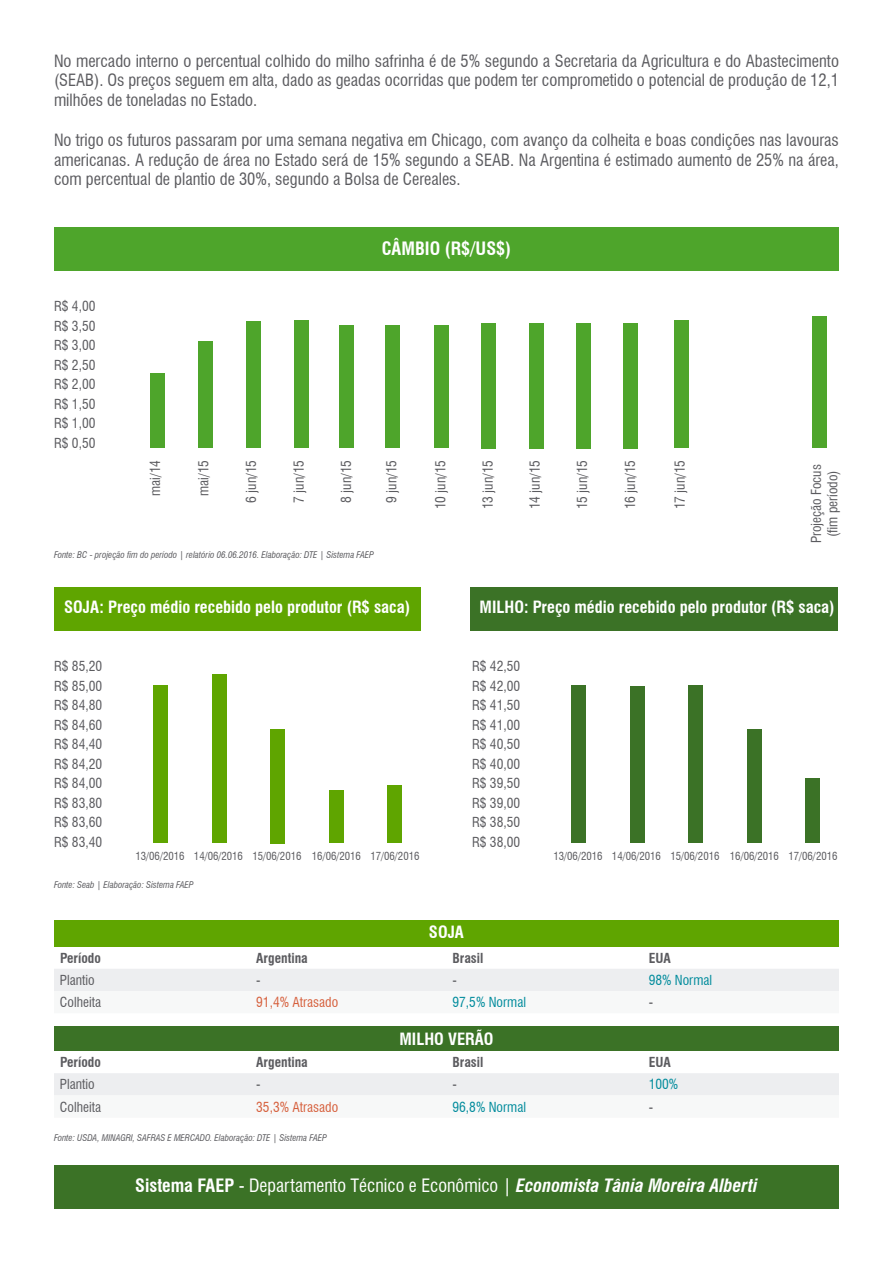
<style>
.page{position:relative;width:893px;height:1263px;background:#fff}
.page>*{position:absolute;margin:0;border:0;box-sizing:border-box;transform-origin:0 0}
.t1{font:condensed 18px "Swiss 721 BT";color:#fff}
.t2{font:700 condensed 18px "Swiss 721 BT";color:#fff}
.t3{font:condensed 16.5px/19.8px "Swiss 721 BT";color:#5b5b5f;text-align:justify}
.t4{font:700 condensed 16.5px "Swiss 721 BT";color:#fff}
.t5{font:condensed 13.5px/19.5px "Swiss 721 BT";color:#5b5b5f;text-align:justify}
.t6{font:700 condensed 13.5px "Swiss 721 BT";color:#5b5b5f}
.t7{font:condensed 13.5px "Swiss 721 BT";color:#008b9c}
.t8{font:condensed 13.5px "Swiss 721 BT";color:#d65f3c}
.t9{font:condensed 10.8px "Swiss 721 BT";color:#5b5b5f}
.t10{font:italic condensed 9px "Swiss 721 BT";color:#5b5b5f}
.s1{font-weight:700}
.s2{font-weight:700;font-style:italic}
</style>
<div class="page">
<div style="left:54px;top:227px;width:785px;height:44px;background:#4ea52b"></div>
<div style="left:54px;top:587px;width:366px;height:43px;background:#5fa500"></div>
<div style="left:470px;top:587px;width:368px;height:43px;background:#3b7226"></div>
<div style="left:54px;top:1165px;width:785px;height:44px;background:#3b7226"></div>
<div style="left:150px;top:372px;width:15px;height:75px;background:#4ea52b"></div>
<div style="left:153px;top:686px;width:14px;height:157px;background:#5fa500"></div>
<div style="left:571px;top:686px;width:14px;height:157px;background:#3b7226"></div>
<div style="left:212px;top:674px;width:14px;height:169px;background:#5fa500"></div>
<div style="left:630px;top:686px;width:14px;height:157px;background:#3b7226"></div>
<div style="left:270px;top:729px;width:15px;height:114px;background:#5fa500"></div>
<div style="left:688px;top:686px;width:15px;height:157px;background:#3b7226"></div>
<div style="left:329px;top:790px;width:14px;height:53px;background:#5fa500"></div>
<div style="left:747px;top:730px;width:14px;height:113px;background:#3b7226"></div>
<div style="left:387px;top:785px;width:15px;height:58px;background:#5fa500"></div>
<div style="left:805px;top:778px;width:15px;height:65px;background:#3b7226"></div>
<div style="left:199px;top:341px;width:14px;height:106px;background:#4ea52b"></div>
<div style="left:246px;top:321px;width:15px;height:126px;background:#4ea52b"></div>
<div style="left:294px;top:320px;width:14px;height:127px;background:#4ea52b"></div>
<div style="left:340px;top:325px;width:14px;height:122px;background:#4ea52b"></div>
<div style="left:386px;top:325px;width:14px;height:122px;background:#4ea52b"></div>
<div style="left:434px;top:325px;width:14px;height:122px;background:#4ea52b"></div>
<div style="left:481px;top:323px;width:15px;height:125px;background:#4ea52b"></div>
<div style="left:529px;top:323px;width:14px;height:125px;background:#4ea52b"></div>
<div style="left:577px;top:323px;width:14px;height:125px;background:#4ea52b"></div>
<div style="left:624px;top:323px;width:14px;height:125px;background:#4ea52b"></div>
<div style="left:674px;top:320px;width:15px;height:127px;background:#4ea52b"></div>
<div style="left:812px;top:315px;width:14px;height:132px;background:#4ea52b"></div>
<div style="left:54px;top:919px;width:785px;height:27px;background:#5fa500"></div>
<div style="left:54px;top:969px;width:785px;height:22px;background:#edeef0"></div>
<div style="left:54px;top:1073px;width:785px;height:22px;background:#edeef0"></div>
<div style="left:54px;top:1026px;width:785px;height:25px;background:#3b7226"></div>
<p class="t3" style="left:54px;top:51px;width:786px">No mercado interno o percentual colhido do milho safrinha é de 5% segundo a Secretaria da Agricultura e do Abastecimento (SEAB). Os preços seguem em alta, dado as geadas ocorridas que podem ter comprometido o potencial de produção de 12,1 milhões de toneladas no Estado.</p>
<p class="t3" style="left:54px;top:130px;width:786px">No trigo os futuros passaram por uma semana negativa em Chicago, com avanço da colheita e boas condições nas lavouras americanas. A redução de área no Estado será de 15% segundo a SEAB. Na Argentina é estimado aumento de 25% na área, com percentual de plantio de 30%, segundo a Bolsa de Cereales.</p>
<p class="t5" style="left:54px;top:297px;width:43px">R$ 4,00<br>R$ 3,50<br>R$ 3,00<br>R$ 2,50<br>R$ 2,00<br>R$ 1,50<br>R$ 1,00<br>R$ 0,50</p>
<p class="t2" style="left:382px;top:237px;width:131px">CÂMBIO (R$/US$)</p>
<p class="t5" style="left:146px;top:496px;width:37px;rotate:-90deg">mai/14</p>
<p class="t5" style="left:194px;top:496px;width:37px;rotate:-90deg">mai/15</p>
<p class="t5" style="left:241px;top:503px;width:44px;rotate:-90deg">6 jun/15</p>
<p class="t5" style="left:289px;top:503px;width:44px;rotate:-90deg">7 jun/15</p>
<p class="t5" style="left:336px;top:503px;width:44px;rotate:-90deg">8 jun/15</p>
<p class="t5" style="left:382px;top:503px;width:44px;rotate:-90deg">9 jun/15</p>
<p class="t5" style="left:431px;top:509px;width:51px;rotate:-90deg">10 jun/15</p>
<p class="t5" style="left:478px;top:509px;width:51px;rotate:-90deg">13 jun/15</p>
<p class="t5" style="left:525px;top:509px;width:51px;rotate:-90deg">14 jun/15</p>
<p class="t5" style="left:573px;top:509px;width:51px;rotate:-90deg">15 jun/15</p>
<p class="t5" style="left:620px;top:509px;width:51px;rotate:-90deg">16 jun/15</p>
<p class="t5" style="left:670px;top:509px;width:51px;rotate:-90deg">17 jun/15</p>
<p class="t10" style="left:54px;top:549px;width:321px">Fonte: BC - projeção fim do período | relatório 06.06.2016. Elaboração: DTE | Sistema FAEP</p>
<p class="t5" style="left:808px;top:543px;width:80px;line-height:16.2px;text-align:center;rotate:-90deg">Projeção Focus (fim período)</p>
<p class="t4" style="left:64px;top:597px;width:347px">SOJA: Preço médio recebido pelo produtor (R$ saca)</p>
<p class="t4" style="left:479px;top:597px;width:357px">MILHO: Preço médio recebido pelo produtor (R$ saca)</p>
<p class="t5" style="left:54px;top:656px;width:50px">R$ 85,20<br>R$ 85,00<br>R$ 84,80<br>R$ 84,60<br>R$ 84,40<br>R$ 84,20<br>R$ 84,00<br>R$ 83,80<br>R$ 83,60<br>R$ 83,40</p>
<p class="t5" style="left:472px;top:656px;width:50px">R$ 42,50<br>R$ 42,00<br>R$ 41,50<br>R$ 41,00<br>R$ 40,50<br>R$ 40,00<br>R$ 39,50<br>R$ 39,00<br>R$ 38,50<br>R$ 38,00</p>
<p class="t9" style="left:135px;top:850px;width:285px">13/06/2016 14/06/2016 15/06/2016 16/06/2016 17/06/2016</p>
<p class="t9" style="left:553px;top:850px;width:285px">13/06/2016 14/06/2016 15/06/2016 16/06/2016 17/06/2016</p>
<p class="t10" style="left:54px;top:879px;width:141px">Fonte: Seab | Elaboração: Sistema FAEP</p>
<p class="t4" style="left:429px;top:922px;width:37px">SOJA</p>
<p class="t6" style="left:60px;top:950px;width:42px">Período</p>
<p class="t6" style="left:256px;top:950px;width:53px">Argentina</p>
<p class="t6" style="left:452px;top:950px;width:32px">Brasil</p>
<p class="t6" style="left:649px;top:950px;width:24px">EUA</p>
<p class="t5" style="left:60px;top:970px;width:36px">Plantio</p>
<p class="t5" style="left:256px;top:970px;width:6px">-</p>
<p class="t5" style="left:452px;top:970px;width:6px">-</p>
<p class="t7" style="left:649px;top:972px;width:65px">98% Normal</p>
<p class="t5" style="left:60px;top:992px;width:43px">Colheita</p>
<p class="t8" style="left:256px;top:994px;width:83px">91,4% Atrasado</p>
<p class="t7" style="left:452px;top:994px;width:75px">97,5% Normal</p>
<p class="t5" style="left:649px;top:992px;width:6px">-</p>
<p class="t4" style="left:399px;top:1029px;width:96px">MILHO VERÃO</p>
<p class="t6" style="left:60px;top:1054px;width:42px">Período</p>
<p class="t6" style="left:256px;top:1054px;width:53px">Argentina</p>
<p class="t6" style="left:452px;top:1054px;width:32px">Brasil</p>
<p class="t6" style="left:649px;top:1054px;width:24px">EUA</p>
<p class="t5" style="left:60px;top:1075px;width:36px">Plantio</p>
<p class="t5" style="left:256px;top:1075px;width:6px">-</p>
<p class="t5" style="left:452px;top:1075px;width:6px">-</p>
<p class="t7" style="left:649px;top:1076px;width:31px">100%</p>
<p class="t5" style="left:60px;top:1097px;width:43px">Colheita</p>
<p class="t8" style="left:256px;top:1099px;width:83px">35,3% Atrasado</p>
<p class="t7" style="left:452px;top:1099px;width:75px">96,8% Normal</p>
<p class="t5" style="left:649px;top:1097px;width:6px">-</p>
<p class="t10" style="left:54px;top:1132px;width:274px">Fonte: USDA, MINAGRI, SAFRAS E MERCADO. Elaboração: DTE | Sistema FAEP</p>
<p class="t1" style="left:135px;top:1174px;width:624px"><span class="s1">Sistema FAEP</span> - Departamento Técnico e Econômico | <span class="s2">Economista Tânia Moreira Alberti</span></p>
</div>
